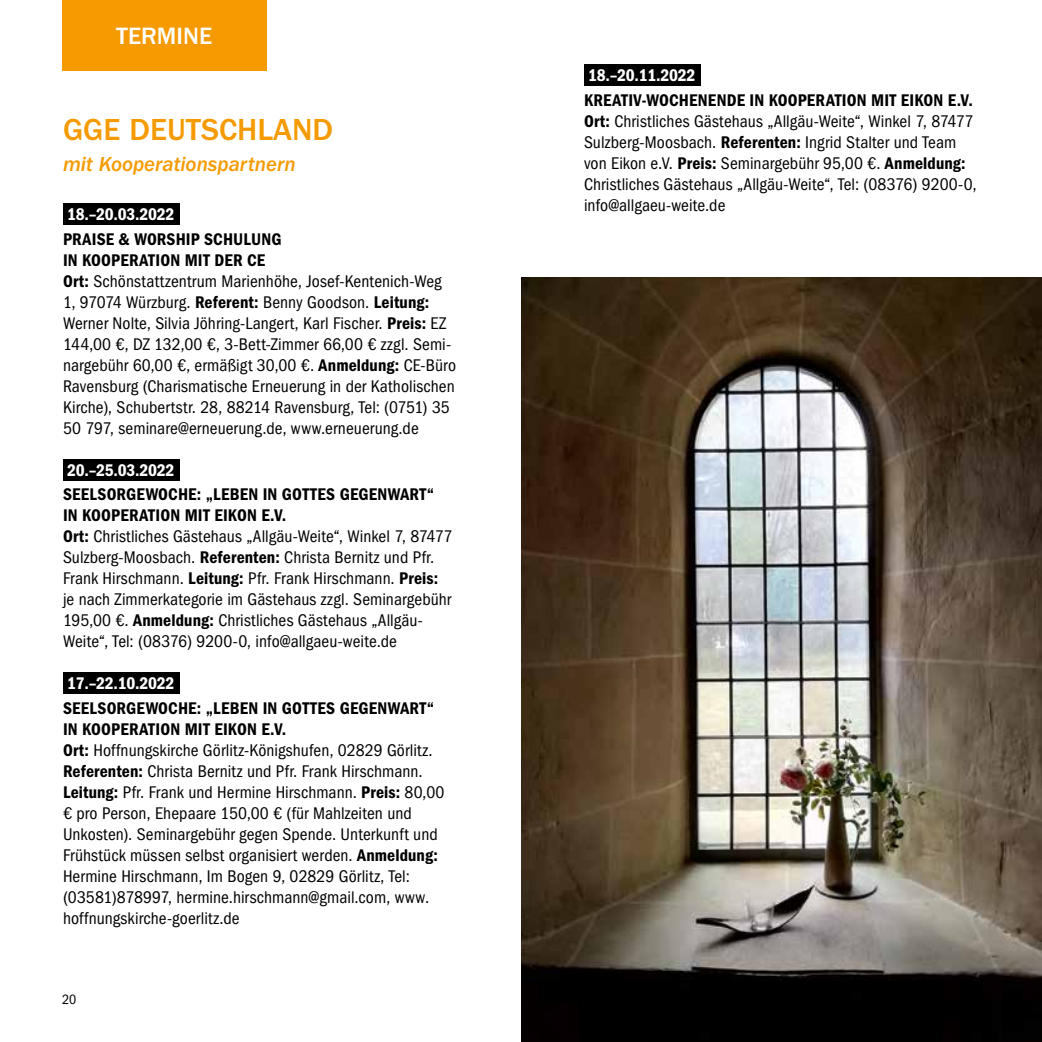
<style>
.page{position:relative;width:1042px;height:1042px;background:#fff}
.page>*{position:absolute;margin:0;border:0;box-sizing:border-box;transform-origin:0 0}
.t1{font:500 31.5px "ITC Franklin Gothic Std";color:#f59a00}
.t2{font:500 24.5px "ITC Franklin Gothic Std";color:#fff}
.t3{font:21px "ITC Franklin Gothic Std Med It";color:#f59a00}
.t4{font:condensed 17.5px/21px "ITC Franklin Gothic Std";letter-spacing:.005em;color:#000}
.t5{font:17.5px/21px "ITC Franklin Gothic Std Dm Cd";letter-spacing:.01em;color:#000}
.t6{font:17.5px "ITC Franklin Gothic Std Dm Cd";letter-spacing:-.015em;color:#fff}
.t7{font:condensed 14px "ITC Franklin Gothic Std";color:#000}
.s1{font-family:"ITC Franklin Gothic Std Dm Cd";font-stretch:normal}
</style>
<div class="page">
<div style="left:63px;top:203px;width:117px;height:22px;background:#000"></div>
<div style="left:63px;top:459px;width:117px;height:21px;background:#000"></div>
<div style="left:63px;top:672px;width:117px;height:22px;background:#000"></div>
<div style="left:584px;top:64px;width:116px;height:22px;background:#000"></div>
<div style="left:62px;top:0;width:204px;height:71px;background:#f59a00"></div>
<img style="left:521px;top:278px;width:521px;height:764px">
<h2 class="t2" style="left:116px;top:22px;width:97px">TERMINE</h2>
<h1 class="t1" style="left:63px;top:111px;width:272px">GGE DEUTSCHLAND</h1>
<p class="t3" style="left:63px;top:152px;width:234px">mit Kooperationspartnern</p>
<p class="t6" style="left:67px;top:204px;width:109px">18.–20.03.2022</p>
<p class="t5" style="left:63px;top:228px;width:220px">PRAISE &amp; WORSHIP SCHULUNG<br>IN KOOPERATION MIT DER CE</p>
<p class="t4" style="left:63px;top:270px;width:395px"><span class="s1">Ort:</span> Schönstattzentrum Marienhöhe, Josef-Kentenich-Weg 1, 97074 Würzburg. <span class="s1">Referent:</span> Benny Goodson. <span class="s1">Leitung:<br></span>Werner Nolte, Silvia Jöhring-Langert, Karl Fischer. <span class="s1">Preis:</span> EZ 144,00 €, DZ 132,00 €, 3-Bett-Zimmer 66,00 € zzgl. Semi&shy;nargebühr 60,00 €, ermäßigt 30,00 €. <span class="s1">Anmeldung:</span> CE-Büro Ravensburg (Charismatische Erneuerung in der Katholischen Kirche), Schubertstr. 28, 88214 Ravensburg, Tel: (0751) 35<br>50 797, seminare@erneuerung.de, www.erneuerung.de</p>
<p class="t6" style="left:67px;top:460px;width:109px">20.–25.03.2022</p>
<p class="t5" style="left:63px;top:484px;width:373px">SEELSORGEWOCHE: „LEBEN IN GOTTES GEGENWART“<br>IN KOOPERATION MIT EIKON E.V.</p>
<p class="t4" style="left:63px;top:526px;width:391px"><span class="s1">Ort:</span> Christliches Gästehaus „Allgäu-Weite“, Winkel 7, 87477<br>Sulzberg-Moosbach. <span class="s1">Referenten:</span> Christa Bernitz und Pfr.<br>Frank Hirschmann. <span class="s1">Leitung:</span> Pfr. Frank Hirschmann. <span class="s1">Preis: </span>je nach Zimmerkategorie im Gästehaus zzgl. Seminargebühr 195,00 €. <span class="s1">Anmeldung:</span> Christliches Gästehaus „Allgäu-Weite“, Tel: (08376) 9200-0, info@allgaeu-weite.de</p>
<p class="t6" style="left:67px;top:673px;width:109px">17.–22.10.2022</p>
<p class="t5" style="left:63px;top:697px;width:373px">SEELSORGEWOCHE: „LEBEN IN GOTTES GEGENWART“<br>IN KOOPERATION MIT EIKON E.V.</p>
<p class="t4" style="left:63px;top:739px;width:383px"><span class="s1">Ort:</span> Hoffnungskirche Görlitz-Königshufen, 02829 Görlitz.<br><span class="s1">Referenten:</span> Christa Bernitz und Pfr. Frank Hirschmann.<br><span class="s1">Leitung:</span> Pfr. Frank und Hermine Hirschmann. <span class="s1">Preis:</span> 80,00 € pro Person, Ehepaare 150,00 € (für Mahlzeiten und Unkosten). Seminargebühr gegen Spende. Unterkunft und Frühstück müssen selbst organisiert werden. <span class="s1">Anmeldung:<br></span>Hermine Hirschmann, Im Bogen 9, 02829 Görlitz, Tel: (03581)878997, hermine.hirschmann@gmail.com, www. hoffnungskirche-goerlitz.de</p>
<p class="t7" style="left:62px;top:992px;width:16px">20</p>
<p class="t6" style="left:588px;top:65px;width:109px">18.–20.11.2022</p>
<p class="t5" style="left:584px;top:89px;width:390px">KREATIV-WOCHENENDE IN KOOPERATION MIT EIKON E.V.</p>
<p class="t4" style="left:584px;top:110px;width:394px"><span class="s1">Ort:</span> Christliches Gästehaus „Allgäu-Weite“, Winkel 7, 87477<br>Sulzberg-Moosbach. <span class="s1">Referenten:</span> Ingrid Stalter und Team von Eikon e.V. <span class="s1">Preis:</span> Seminargebühr 95,00 €. <span class="s1">Anmeldung:<br></span>Christliches Gästehaus „Allgäu-Weite“, Tel: (08376) 9200-0, info@allgaeu-weite.de</p>
</div>
